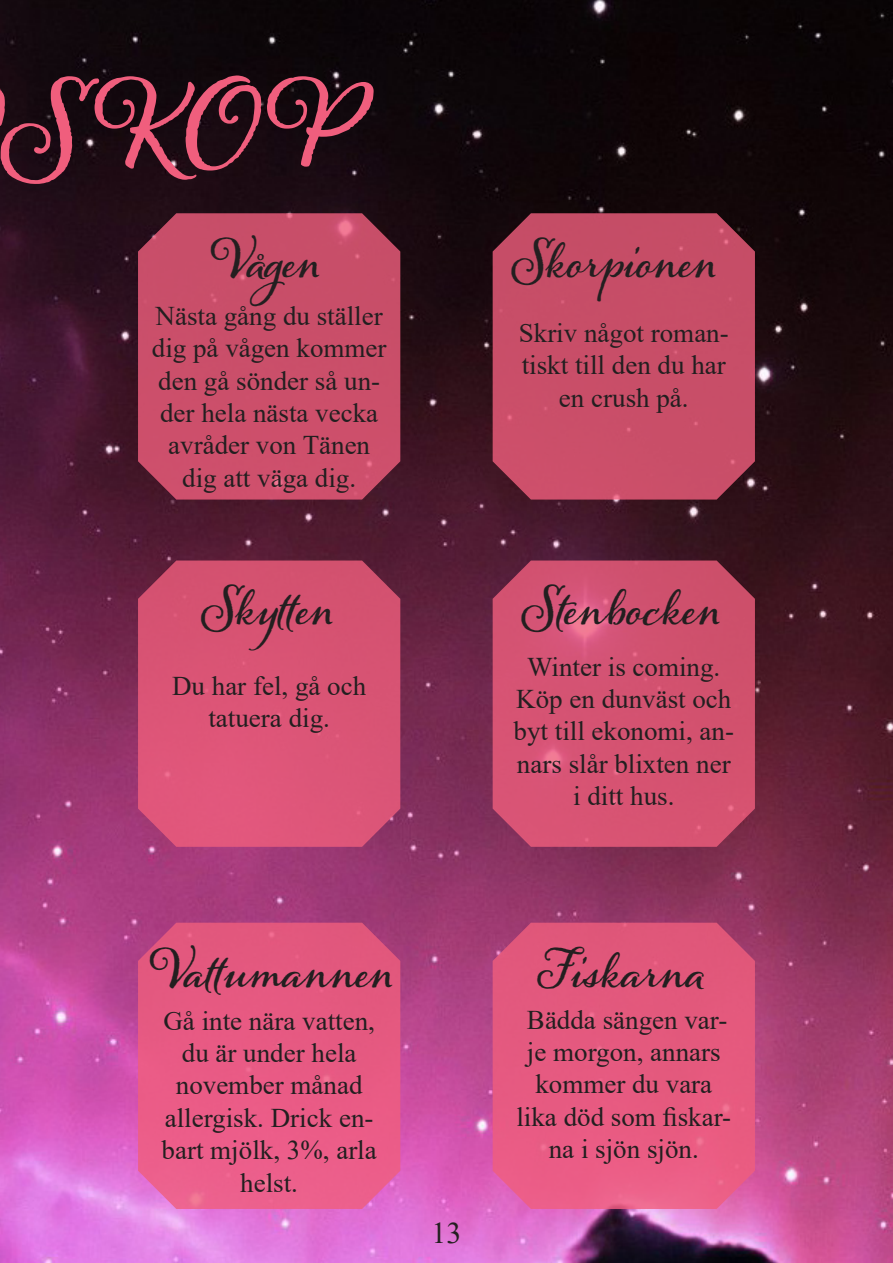
<style>
.page{position:relative;width:893px;height:1263px;background:#fff}
.page>*{position:absolute;margin:0;border:0;box-sizing:border-box;transform-origin:0 0}
.t1{font:700 108px "Alana";color:#f05e7d}
.t2{font:700 48px "Alana";color:#231f20}
.t3{font:700 48px "Alana";letter-spacing:.025em;color:#231f20}
.t4{font:30px "Times New Roman";color:#231f20}
.t5{font:27px/32.4px "Times New Roman";color:#231f20;text-align:center}
</style>
<div class="page">
<img style="left:0;top:0;width:893px;height:1263px">
<div style="left:138px;top:560px;width:262px;height:287px;background:#da5475"></div>
<svg style="left:493px;top:560px;width:262px;height:287px;background:#cf5170"></svg>
<svg style="left:138px;top:923px;width:262px;height:286px;background:#e65a85"></svg>
<svg style="left:493px;top:923px;width:262px;height:286px;background:#e45980"></svg>
<div style="left:493px;top:213px;width:262px;height:287px;background:#c84e68"></div>
<div style="left:138px;top:213px;width:262px;height:287px;background:#ca4f6a"></div>
<h1 class="t1" style="left:3px;top:65px;width:344px">SKOP</h1>
<p class="t2" style="left:214px;top:232px;width:107px">Vågen</p>
<p class="t5" style="left:152px;top:299px;width:236px">Nästa gång du ställer dig på vågen kommer den gå sönder så un&shy;der hela nästa vecka avråder von Tänen dig att väga dig.</p>
<p class="t2" style="left:202px;top:580px;width:133px">Skytten</p>
<p class="t5" style="left:172px;top:669px;width:196px">Du har fel, gå och tatuera dig.</p>
<p class="t3" style="left:153px;top:942px;width:241px">Vattumannen</p>
<p class="t2" style="left:513px;top:232px;width:205px">Skorpionen</p>
<p class="t5" style="left:519px;top:316px;width:211px">Skriv något roman&shy;tiskt till den du har en crush på.</p>
<p class="t2" style="left:523px;top:580px;width:199px">Stenbocken</p>
<p class="t5" style="left:514px;top:649px;width:222px">Winter is coming.<br>Köp en dunväst och byt till ekonomi, an&shy;nars slår blixten ner i ditt hus.</p>
<p class="t3" style="left:539px;top:942px;width:167px">Fiskarna</p>
<p class="t5" style="left:162px;top:1003px;width:217px">Gå inte nära vatten, du är under hela november månad allergisk. Drick en&shy;bart mjölk, 3%, arla helst.</p>
<p class="t5" style="left:516px;top:1002px;width:216px">Bädda sängen var&shy;je morgon, annars kommer du vara lika död som fiskar&shy;na i sjön sjön.</p>
<p class="t4" style="left:431px;top:1211px;width:31px">13</p>
</div>
